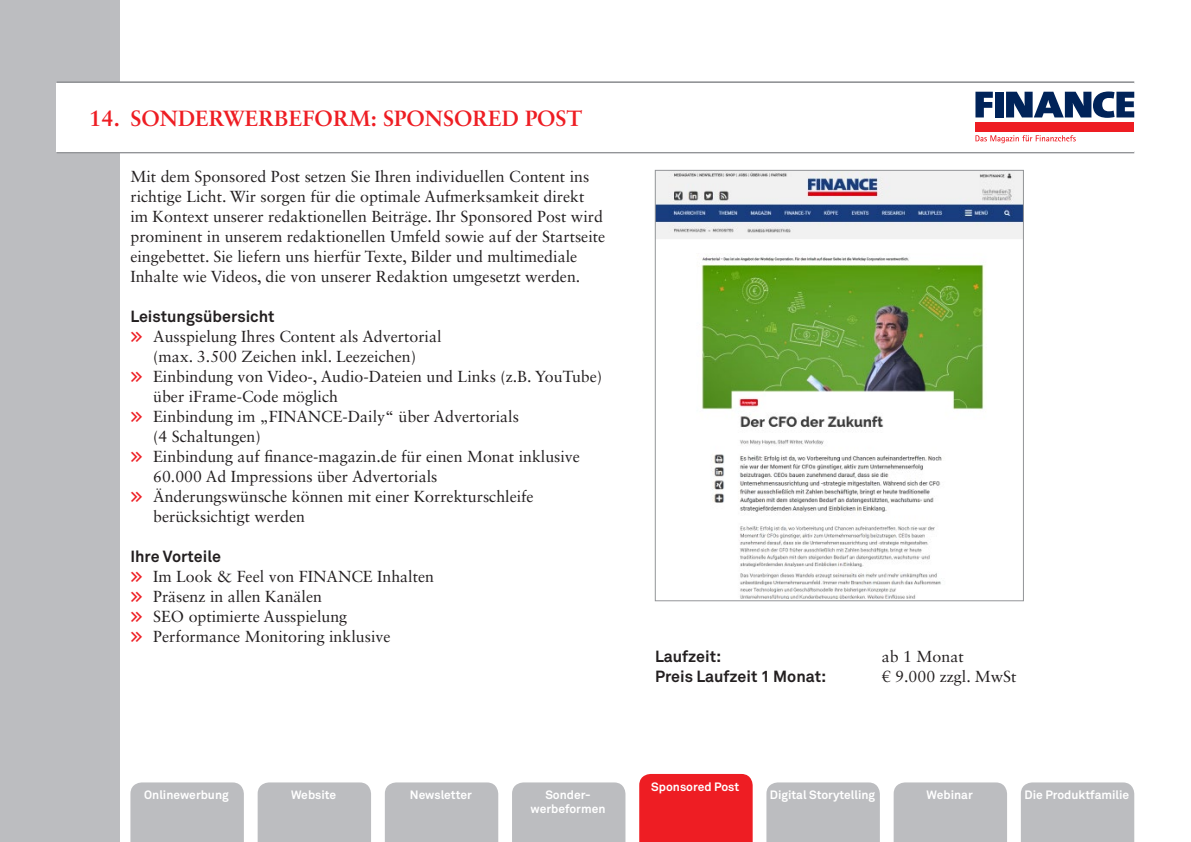
<style>
.page{position:relative;width:1191px;height:842px;background:#fff}
.page>*{position:absolute;margin:0;border:0;box-sizing:border-box;transform-origin:0 0}
.t1{font:700 22px "Sabon LT Std";color:#ee1d23}
.t2{font:16px/20px "Sabon LT Std";color:#231f20}
.t3{font:700 16px "Akkurat Std";color:#231f20}
.t4{font:700 12px/14px "Akkurat Std";color:#fff;text-align:center}
.s1{font-family:"Akkurat Std";font-weight:700;color:#ee1d23}
</style>
<div class="page">
<div style="left:0;top:0;width:119px;height:842px;background:#bcbdc0"></div>
<hr style="left:57px;top:81px;width:1077px;height:2px;background:#939598">
<hr style="left:57px;top:151px;width:1077px;height:2px;background:#939598">
<div style="left:57px;top:83px;width:1077px;height:68px;background:#fff"></div>
<svg style="left:975px;top:92px;width:17px;height:25px"></svg>
<div style="left:995px;top:92px;width:8px;height:25px;background:#002359"></div>
<svg style="left:1006px;top:92px;width:128px;height:26px"></svg>
<div style="left:975px;top:122px;width:159px;height:9px;background:#ee1d23"></div>
<svg style="left:975px;top:135px;width:100px;height:8px"></svg>
<div style="left:130px;top:782px;width:114px;height:60px;background:#bcbdc0"></div>
<div style="left:258px;top:782px;width:113px;height:60px;background:#bcbdc0"></div>
<div style="left:385px;top:782px;width:113px;height:60px;background:#bcbdc0"></div>
<div style="left:512px;top:782px;width:113px;height:60px;background:#bcbdc0"></div>
<div style="left:766px;top:782px;width:114px;height:60px;background:#bcbdc0"></div>
<div style="left:1021px;top:782px;width:113px;height:60px;background:#bcbdc0"></div>
<div style="left:893px;top:782px;width:114px;height:60px;background:#bcbdc0"></div>
<div style="left:639px;top:774px;width:113px;height:68px;background:#ee1d23"></div>
<img style="left:657px;top:172px;width:364px;height:427px">
<div style="left:655px;top:170px;width:368px;height:431px;border:1px solid #939598"></div>
<h1 class="t1" style="left:89px;top:104px;width:494px">14. SONDERWERBEFORM: SPONSORED POST</h1>
<p class="t2" style="left:130px;top:167px;width:476px">Mit dem Sponsored Post setzen Sie Ihren individuellen Content ins richtige Licht. Wir sorgen für die optimale Aufmerksamkeit direkt im Kontext unserer redaktionellen Beiträge. Ihr Sponsored Post wird prominent in unserem redaktionellen Umfeld sowie auf der Startseite eingebettet. Sie liefern uns hierfür Texte, Bilder und multimediale Inhalte wie Videos, die von unserer Redaktion umgesetzt werden.</p>
<p class="t3" style="left:130px;top:307px;width:145px">Leistungsübersicht</p>
<p class="t2" style="left:130px;top:327px;width:312px"><span class="s1">&gt;&gt;&gt;</span> Ausspielung Ihres Content als Advertorial</p>
<p class="t2" style="left:153px;top:347px;width:264px">(max. 3.500 Zeichen inkl. Leezeichen)</p>
<p class="t2" style="left:130px;top:367px;width:473px"><span class="s1">&gt;&gt;&gt;</span> Einbindung von Video-, Audio-Dateien und Links (z.B. YouTube)</p>
<p class="t2" style="left:153px;top:387px;width:186px">über iFrame-Code möglich</p>
<p class="t2" style="left:130px;top:407px;width:390px"><span class="s1">&gt;&gt;&gt;</span> Einbindung im „FINANCE-Daily“ über Advertorials</p>
<p class="t2" style="left:153px;top:427px;width:109px">(4 Schaltungen)</p>
<p class="t2" style="left:130px;top:447px;width:451px"><span class="s1">&gt;&gt;&gt;</span> Einbindung auf finance-magazin.de für einen Monat inklusive</p>
<p class="t2" style="left:153px;top:467px;width:286px">60.000 Ad Impressions über Advertorials</p>
<p class="t2" style="left:130px;top:487px;width:405px"><span class="s1">&gt;&gt;&gt;</span> Änderungswünsche können mit einer Korrekturschleife</p>
<p class="t2" style="left:153px;top:507px;width:154px">berücksichtigt werden</p>
<p class="t3" style="left:130px;top:547px;width:92px">Ihre Vorteile</p>
<p class="t2" style="left:130px;top:567px;width:305px"><span class="s1">&gt;&gt;&gt;</span> Im Look &amp; Feel von FINANCE Inhalten <span class="s1">&gt;&gt;&gt;</span> Präsenz in allen Kanälen<br><span class="s1">&gt;&gt;&gt;</span> SEO optimierte Ausspielung<br><span class="s1">&gt;&gt;&gt;</span> Performance Monitoring inklusive</p>
<p class="t3" style="left:655px;top:646px;width:68px">Laufzeit:</p>
<p class="t2" style="left:882px;top:646px;width:83px">ab 1 Monat</p>
<p class="t3" style="left:655px;top:666px;width:173px">Preis Laufzeit 1 Monat:</p>
<p class="t2" style="left:882px;top:666px;width:136px">€ 9.000 zzgl. MwSt</p>
<p class="t4" style="left:651px;top:780px;width:89px">Sponsored Post</p>
<p class="t4" style="left:144px;top:788px;width:86px">Onlinewerbung</p>
<p class="t4" style="left:291px;top:788px;width:47px">Website</p>
<p class="t4" style="left:410px;top:788px;width:63px">Newsletter</p>
<p class="t4" style="left:530px;top:788px;width:76px">Sonder&shy;werbeformen</p>
<p class="t4" style="left:770px;top:788px;width:107px">Digital Storytelling</p>
<p class="t4" style="left:926px;top:788px;width:48px">Webinar</p>
<p class="t4" style="left:1024px;top:788px;width:106px">Die Produktfamilie</p>
</div>
